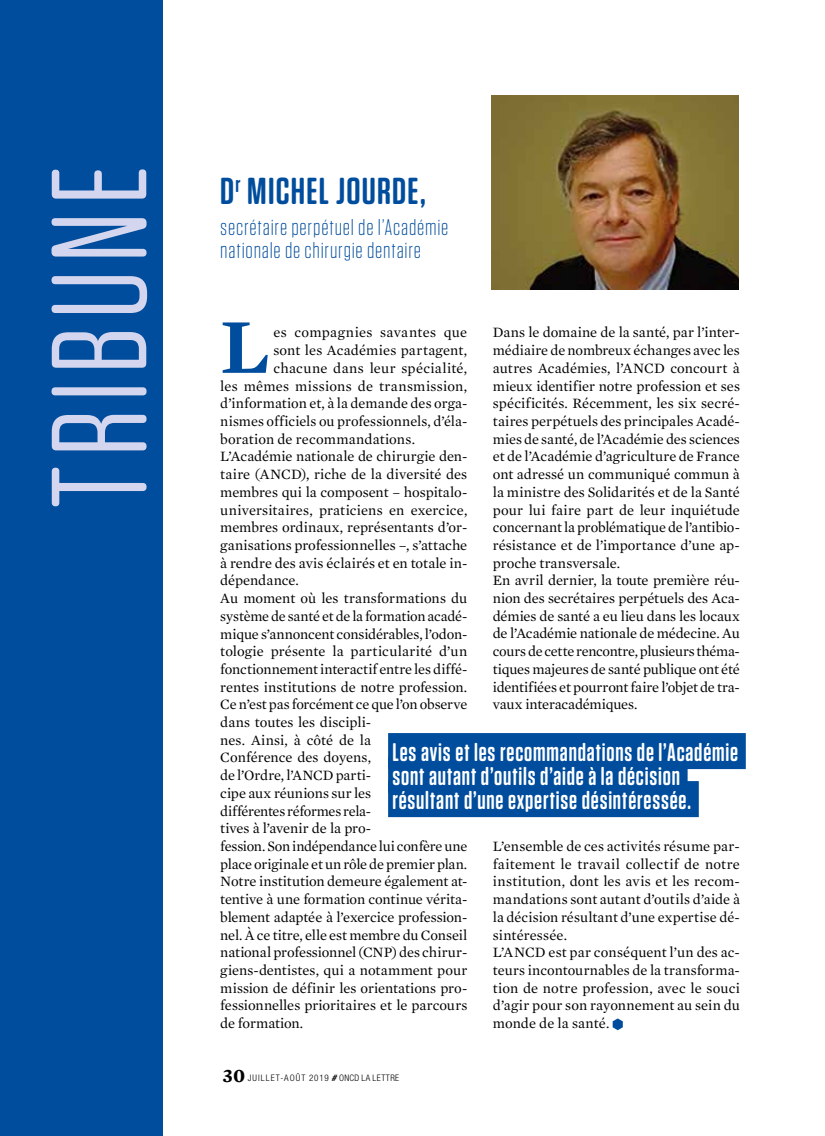
<style>
.page{position:relative;width:825px;height:1136px;background:#fff}
.page>*{position:absolute;margin:0;border:0;box-sizing:border-box;transform-origin:0 0}
.t1{font:135px "Tungsten Rounded";letter-spacing:.055em;color:#d3d6ee}
.t2{font:600 79.05px "Mercury Text G1";color:#004d9d}
.t3{font:600 37.5px "Tungsten Rounded";letter-spacing:.035em;color:#004d9d}
.t4{font:600 25.5px/24px "Tungsten Rounded";letter-spacing:.035em;color:#fff;scale:.93 1}
.t5{font:300 22.5px/22.5px "Tungsten Rounded";letter-spacing:.035em;color:#004d9d}
.t6{font:14.55px/17.7px "Mercury Text G1";color:#000}
.t7{font:14.55px "Mercury Text G1";letter-spacing:-.02em;color:#000}
.t8{font:14.55px "Mercury Text G1";letter-spacing:.02em;color:#000}
.t9{font:14.55px "Mercury Text G1";letter-spacing:.025em;color:#000}
.t10{font:300 condensed 9px "Helvetica Neue LT Std";letter-spacing:.095em;color:#000}
.s1{font-family:"Mercury Text G1";font-weight:700;font-stretch:normal;font-size:19.5px}
.s2{font-family:"Helvetica";font-weight:700;font-style:italic;font-stretch:normal}
</style>
<div class="page">
<svg style="left:613px;top:1018px;width:10px;height:12px"></svg>
<div style="left:388px;top:733px;width:358px;height:36px;background:#004d9d"></div>
<div style="left:388px;top:757px;width:300px;height:36px;background:#004d9d"></div>
<div style="left:388px;top:781px;width:311px;height:36px;background:#004d9d"></div>
<img style="left:491px;top:96px;width:247px;height:193px">
<div style="left:0;top:0;width:163px;height:1135px;background:#004d9d"></div>
<p class="t1" style="left:29px;top:507px;width:343px;rotate:-90deg">TRIBUNE</p>
<p class="t3" style="left:220px;top:171px;width:207px">D<sup>r</sup> MICHEL JOURDE,</p>
<p class="t5" style="left:220px;top:217px;width:230px">secrétaire perpétuel de l’Académie nationale de chirurgie dentaire</p>
<p class="t2" style="left:220px;top:287px;width:51px">L</p>
<p class="t9" style="left:273px;top:322px;width:195px">es compagnies savantes que</p>
<p class="t6" style="left:493px;top:323px;width:249px">Dans le domaine de la santé, par l’inter&shy;médiaire de nombreux échanges avec les autres Académies, l’ANCD concourt à mieux identifier notre profession et ses spécificités. Récemment, les six secré&shy;taires perpétuels des principales Acadé&shy;mies de santé, de l’Académie des sciences et de l’Académie d’agriculture de France ont adressé un communiqué commun à la ministre des Solidarités et de la Santé pour lui faire part de leur inquiétude concernant la problématique de l’antibio&shy;résistance et de l’importance d’une ap&shy;proche transversale.<br>En avril dernier, la toute première réu&shy;nion des secrétaires perpétuels des Aca&shy;démies de santé a eu lieu dans les locaux de l’Académie nationale de médecine. Au cours de cette rencontre, plusieurs théma&shy;tiques majeures de santé publique ont été identifiées et pourront faire l’objet de tra&shy;vaux interacadémiques.</p>
<p class="t6" style="left:273px;top:340px;width:195px">sont les Académies partagent,</p>
<p class="t8" style="left:273px;top:357px;width:195px">chacune dans leur spécialité,</p>
<p class="t8" style="left:220px;top:375px;width:249px">les mêmes missions de transmission,</p>
<p class="t6" style="left:220px;top:394px;width:249px">d’information et, à la demande des orga-</p>
<p class="t6" style="left:220px;top:411px;width:249px">nismes officiels ou professionnels, d’éla-</p>
<p class="t6" style="left:220px;top:429px;width:196px">boration de recommandations.</p>
<p class="t6" style="left:220px;top:447px;width:249px">L’Académie nationale de chirurgie den-</p>
<p class="t6" style="left:220px;top:464px;width:248px">taire (ANCD), riche de la diversité des</p>
<p class="t6" style="left:220px;top:482px;width:249px">membres qui la composent – hospitalo-</p>
<p class="t6" style="left:220px;top:500px;width:249px">universitaires, praticiens en exercice,</p>
<p class="t6" style="left:220px;top:517px;width:249px">membres ordinaux, représentants d’or-</p>
<p class="t6" style="left:220px;top:535px;width:249px">ganisations professionnelles –, s’attache</p>
<p class="t6" style="left:220px;top:553px;width:249px">à rendre des avis éclairés et en totale in-</p>
<p class="t6" style="left:220px;top:571px;width:80px">dépendance.</p>
<p class="t6" style="left:220px;top:588px;width:249px">Au moment où les transformations du</p>
<p class="t6" style="left:220px;top:606px;width:247px">système de santé et de la formation acadé-</p>
<p class="t6" style="left:220px;top:624px;width:249px">mique s’annoncent considérables, l’odon-</p>
<p class="t6" style="left:220px;top:641px;width:248px">tologie présente la particularité d’un</p>
<p class="t6" style="left:220px;top:659px;width:249px">fonctionnement interactif entre les diffé-</p>
<p class="t6" style="left:220px;top:677px;width:249px">rentes institutions de notre profession.</p>
<p class="t6" style="left:220px;top:694px;width:249px">Ce n’est pas forcément ce que l’on observe</p>
<p class="t6" style="left:220px;top:712px;width:151px">dans toutes les discipli-</p>
<p class="t6" style="left:220px;top:730px;width:152px">nes. Ainsi, à côté de la</p>
<p class="t6" style="left:220px;top:748px;width:152px">Conférence des doyens,</p>
<p class="t6" style="left:220px;top:765px;width:152px">de l’Ordre, l’ANCD parti-</p>
<p class="t6" style="left:220px;top:783px;width:152px">cipe aux réunions sur les</p>
<p class="t7" style="left:220px;top:800px;width:152px">différentes réformes rela-</p>
<p class="t6" style="left:220px;top:818px;width:152px">tives à l’avenir de la pro-</p>
<p class="t7" style="left:220px;top:835px;width:249px">fession. Son indépendance lui confère une</p>
<p class="t6" style="left:220px;top:854px;width:248px">place originale et un rôle de premier plan.</p>
<p class="t6" style="left:220px;top:871px;width:247px">Notre institution demeure également at-</p>
<p class="t6" style="left:220px;top:889px;width:249px">tentive à une formation continue vérita-</p>
<p class="t6" style="left:220px;top:907px;width:249px">blement adaptée à l’exercice profession-</p>
<p class="t6" style="left:220px;top:925px;width:249px">nel. À ce titre, elle est membre du Conseil</p>
<p class="t6" style="left:220px;top:942px;width:249px">national professionnel (CNP) des chirur-</p>
<p class="t6" style="left:220px;top:960px;width:248px">giens-dentistes, qui a notamment pour</p>
<p class="t6" style="left:220px;top:978px;width:247px">mission de définir les orientations pro-</p>
<p class="t6" style="left:220px;top:995px;width:249px">fessionnelles prioritaires et le parcours</p>
<p class="t6" style="left:220px;top:1013px;width:85px">de formation.</p>
<p class="t4" style="left:392px;top:740px;width:373px">Les avis et les recommandations de l’Académie sont autant d’outils d’aide à la décision résultant d’une expertise désintéressée.</p>
<p class="t6" style="left:493px;top:836px;width:249px">L’ensemble de ces activités résume par&shy;faitement le travail collectif de notre institution, dont les avis et les recom&shy;mandations sont autant d’outils d’aide à la décision résultant d’une expertise dé&shy;sintéressée.<br>L’ANCD est par conséquent l’un des ac&shy;teurs incontournables de la transforma&shy;tion de notre profession, avec le souci d’agir pour son rayonnement au sein du monde de la santé.</p>
<p class="t10" style="left:223px;top:1072px;width:178px"><span class="s1">30</span> JUILLET-AOÛT 2019 <span class="s2">#</span> ONCD LA LETTRE</p>
</div>
